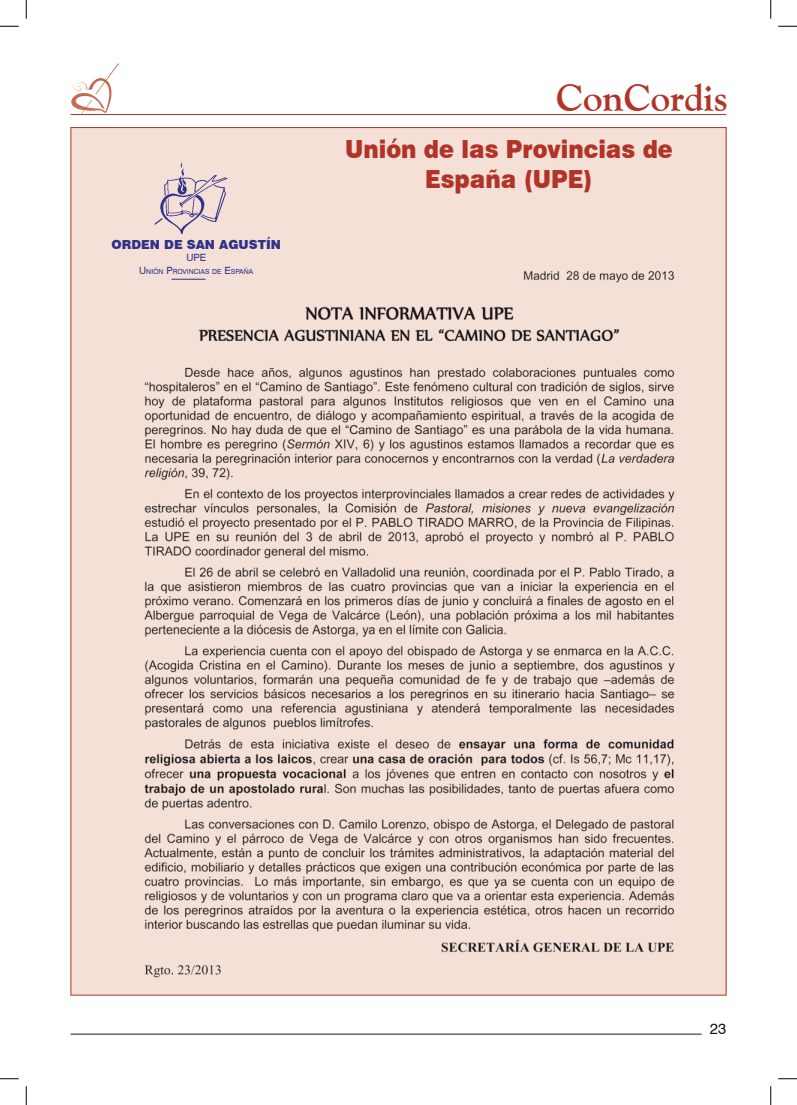
<style>
.page{position:relative;width:797px;height:1105px;background:#fff}
.page>*{position:absolute;margin:0;border:0;box-sizing:border-box;transform-origin:0 0}
.t1{font:700 37.5px "Goudy Old Style BT";color:#b23327}
.TITULO{font:900 25px/30px "Swiss 721 BT";color:#b23327;text-align:center;scale:.9 1}
.t2{font:15px "Swiss 721 BT";color:#1a171c}
.PIE_FOTO{font:900 12.5px "Swiss 721 BT";color:#2e3188}
.PIE_FOTO-2{font:10px "Swiss 721 BT";color:#2e3188}
.PIE_FOTO-3{font:7px "Swiss 721 BT";color:#2e3188}
.s1{font-size:10px}
</style>
<div class="page">
<hr style="left:71px;top:1034px;width:630px;height:1px;background:#1a171c">
<hr style="left:71px;top:114px;width:655px;height:1px;background:#b23327">
<img style="left:71px;top:63px;width:48px;height:51px">
<div style="left:71px;top:128px;width:655px;height:867px;background:#f5e0d7"></div>
<img style="left:144px;top:270px;width:531px;height:708px">
<img style="left:155px;top:163px;width:72px;height:71px">
<hr style="left:171px;top:279px;width:34px;height:1px;background:#2e3188">
<svg style="left:0;top:25px;width:19px;height:2px"></svg>
<svg style="left:778px;top:25px;width:19px;height:2px"></svg>
<svg style="left:0;top:1078px;width:19px;height:1px"></svg>
<svg style="left:778px;top:1078px;width:19px;height:1px"></svg>
<svg style="left:25px;top:0;width:2px;height:19px"></svg>
<svg style="left:25px;top:1086px;width:2px;height:19px"></svg>
<svg style="left:770px;top:0;width:1px;height:19px"></svg>
<svg style="left:770px;top:1086px;width:1px;height:19px"></svg>
<p class="PIE_FOTO" style="left:112px;top:237px;width:171px">ORDEN DE SAN AGUSTÍN</p>
<p class="PIE_FOTO-2" style="left:186px;top:251px;width:21px">UPE</p>
<p class="PIE_FOTO-3" style="left:139px;top:266px;width:116px"><span class="s1">U</span>NIÓN <span class="s1">P</span>ROVINCIAS DE <span class="s1">E</span>SPAÑA</p>
<p class="t1" style="left:556px;top:75px;width:173px">ConCordis</p>
<p class="TITULO" style="left:345px;top:134px;width:366px">Unión de las Provincias de<br>España (UPE)</p>
<p class="t2" style="left:710px;top:1018px;width:18px">23</p>
</div>
